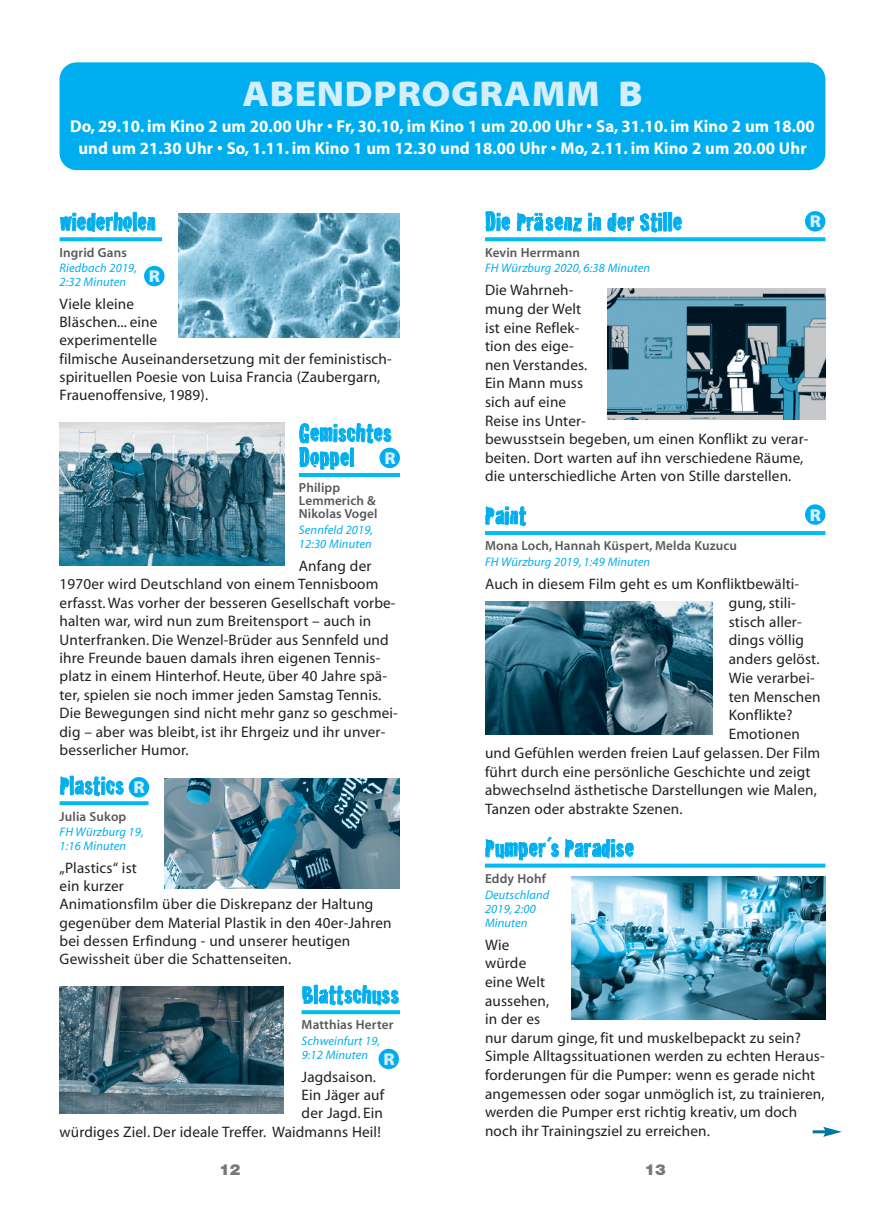
<style>
.page{position:relative;width:885px;height:1225px;background:#fff}
.page>*{position:absolute;margin:0;border:0;box-sizing:border-box;transform-origin:0 0}
.t1{font:36px "Myriad MM.215.wt.300.wd";letter-spacing:.02em;color:#d4effb}
.t2{font:26px/24.4px "Cracked";letter-spacing:.01em;color:#00aeef}
.t3{font:17.2px/22.4px "Myriad MM.700.wt.600.wd";letter-spacing:.005em;color:#fff;text-align:center}
.t4{font:17.2px "Myriad MM.215.wt.300.wd";color:#d4effb}
.t5{font:15.2px/18.6px "Myriad MM.400.wt.600.wd";letter-spacing:.01em;color:#231f20}
.t6{font:900 15.2px "Helvetica Neue";color:#76787b;scale:1.05 1}
.t7{font:13.2px/13px "Myriad MM.565.wt.600.wd";letter-spacing:.01em;color:#57585a}
.t8{font:12.4px/14px "Myriad MM It.400.wt.600.wd";letter-spacing:.01em;color:#00aeef}
</style>
<div class="page">
<svg style="left:485px;top:237px;width:340px;height:4px"></svg>
<svg style="left:485px;top:531px;width:340px;height:4px"></svg>
<svg style="left:485px;top:863px;width:340px;height:4px"></svg>
<svg style="left:60px;top:237px;width:102px;height:4px"></svg>
<hr style="left:299px;top:473px;width:101px;height:4px;background:#00baf1">
<svg style="left:60px;top:801px;width:88px;height:4px"></svg>
<svg style="left:301px;top:1010px;width:99px;height:4px"></svg>
<div style="left:60px;top:62px;width:765px;height:108px;background:#00aeef;border-radius:17px"></div>
<img style="left:178px;top:213px;width:222px;height:124px">
<img style="left:60px;top:423px;width:225px;height:142px">
<img style="left:485px;top:601px;width:227px;height:133px">
<img style="left:60px;top:986px;width:223px;height:128px">
<hr style="left:812px;top:1130px;width:14px;height:3px;background:#0076a3">
<svg style="left:823px;top:1126px;width:18px;height:10px"></svg>
<div style="left:144px;top:266px;width:20px;height:20px;background:#00aeef;border-radius:50%"></div>
<div style="left:129px;top:777px;width:20px;height:20px;background:#00aeef;border-radius:50%"></div>
<div style="left:379px;top:448px;width:21px;height:20px;background:#00aeef;border-radius:50%"></div>
<div style="left:804px;top:211px;width:21px;height:20px;background:#00aeef;border-radius:50%"></div>
<div style="left:804px;top:504px;width:21px;height:21px;background:#00aeef;border-radius:50%"></div>
<div style="left:378px;top:1048px;width:21px;height:21px;background:#00aeef;border-radius:50%"></div>
<img style="left:607px;top:288px;width:218px;height:132px">
<img style="left:165px;top:778px;width:235px;height:110px">
<img style="left:571px;top:877px;width:254px;height:142px">
<h1 class="t1" style="left:242px;top:80px;width:401px">ABENDPROGRAMM B</h1>
<p class="t3" style="left:70px;top:116px;width:746px">Do, 29.10. im Kino 2 um 20.00 Uhr • Fr, 30.10, im Kino 1 um 20.00 Uhr • Sa, 31.10. im Kino 2 um 18.00 und um 21.30 Uhr • So, 1.11. im Kino 1 um 12.30 und 18.00 Uhr • Mo, 2.11. im Kino 2 um 20.00 Uhr</p>
<h2 class="t2" style="left:485px;top:208px;width:198px">Die Präsenz in der Stille</h2>
<p class="t7" style="left:485px;top:247px;width:96px">Kevin Herrmann</p>
<p class="t8" style="left:485px;top:262px;width:167px">FH Würzburg 2020, 6:38 Minuten</p>
<p class="t5" style="left:485px;top:282px;width:325px">Die Wahrneh-<br>mung der Welt<br>ist eine Reflek-<br>tion des eige-<br>nen Verstandes.<br>Ein Mann muss<br>sich auf eine<br>Reise ins Unter-<br>bewusstsein begeben, um einen Konflikt zu verar&shy;beiten. Dort warten auf ihn verschiedene Räume, die unterschiedliche Arten von Stille darstellen.</p>
<h2 class="t2" style="left:485px;top:502px;width:43px">Paint</h2>
<p class="t7" style="left:485px;top:540px;width:253px">Mona Loch, Hannah Küspert, Melda Kuzucu</p>
<p class="t8" style="left:485px;top:556px;width:167px">FH Würzburg 2019, 1:49 Minuten</p>
<p class="t5" style="left:485px;top:576px;width:316px">Auch in diesem Film geht es um Konfliktbewälti-</p>
<p class="t5" style="left:728px;top:595px;width:69px">gung, stili-</p>
<p class="t5" style="left:728px;top:613px;width:74px">stisch aller-</p>
<p class="t5" style="left:728px;top:632px;width:77px">dings völlig</p>
<p class="t5" style="left:728px;top:651px;width:92px">anders gelöst.</p>
<p class="t5" style="left:728px;top:670px;width:87px">Wie verarbei-</p>
<p class="t5" style="left:728px;top:688px;width:93px">ten Menschen</p>
<p class="t5" style="left:728px;top:707px;width:65px">Konflikte?</p>
<p class="t5" style="left:728px;top:726px;width:73px">Emotionen</p>
<p class="t5" style="left:485px;top:744px;width:336px">und Gefühlen werden freien Lauf gelassen. Der Film</p>
<p class="t5" style="left:485px;top:763px;width:327px">führt durch eine persönliche Geschichte und zeigt</p>
<p class="t5" style="left:485px;top:782px;width:333px">abwechselnd ästhetische Darstellungen wie Malen,</p>
<p class="t5" style="left:485px;top:801px;width:199px">Tanzen oder abstrakte Szenen.</p>
<h2 class="t2" style="left:485px;top:834px;width:150px">Pumper´s Paradise</h2>
<p class="t7" style="left:485px;top:873px;width:62px">Eddy Hohf</p>
<p class="t8" style="left:485px;top:888px;width:66px">Deutschland<br>2019, 2:00<br>Minuten</p>
<p class="t5" style="left:485px;top:936px;width:341px">Wie<br>würde<br>eine Welt<br>aussehen,<br>in der es<br>nur darum ginge, fit und muskelbepackt zu sein?<br>Simple Alltagssituationen werden zu echten Heraus&shy;forderungen für die Pumper: wenn es gerade nicht angemessen oder sogar unmöglich ist, zu trainieren, werden die Pumper erst richtig kreativ, um doch noch ihr Trainingsziel zu erreichen.</p>
<h2 class="t2" style="left:60px;top:208px;width:97px">wiederholen</h2>
<p class="t7" style="left:60px;top:247px;width:69px">Ingrid Gans</p>
<p class="t8" style="left:60px;top:262px;width:79px">Riedbach 2019,<br>2:32 Minuten</p>
<p class="t5" style="left:60px;top:296px;width:334px">Viele kleine<br>Bläschen... eine<br>experimentelle<br>filmische Auseinandersetzung mit der feministisch&shy;spirituellen Poesie von Luisa Francia (Zaubergarn,<br>Frauenoffensive, 1989).</p>
<h2 class="t2" style="left:299px;top:419px;width:94px">Gemischtes<br>Doppel</h2>
<p class="t7" style="left:299px;top:482px;width:80px">Philipp<br>Lemmerich &amp;<br>Nikolas Vogel</p>
<p class="t8" style="left:299px;top:524px;width:76px">Sennfeld 2019,<br>12:30 Minuten</p>
<p class="t5" style="left:60px;top:558px;width:339px;text-indent:239px">Anfang der 1970er wird Deutschland von einem Tennisboom erfasst. Was vorher der besseren Gesellschaft vorbe&shy;halten war, wird nun zum Breitensport – auch in Unterfranken. Die Wenzel-Brüder aus Sennfeld und ihre Freunde bauen damals ihren eigenen Tennis&shy;platz in einem Hinterhof. Heute, über 40 Jahre spä&shy;ter, spielen sie noch immer jeden Samstag Tennis.<br>Die Bewegungen sind nicht mehr ganz so geschmei&shy;dig – aber was bleibt, ist ihr Ehrgeiz und ihr unver&shy;besserlicher Humor.</p>
<h2 class="t2" style="left:60px;top:772px;width:65px">Plastics</h2>
<p class="t7" style="left:60px;top:810px;width:68px">Julia Sukop</p>
<p class="t8" style="left:60px;top:826px;width:86px">FH Würzburg 19,<br>1:16 Minuten</p>
<p class="t5" style="left:60px;top:860px;width:333px">„Plastics“ ist<br>ein kurzer<br>Animationsfilm über die Diskrepanz der Haltung gegenüber dem Material Plastik in den 40er-Jahren bei dessen Erfindung - und unserer heutigen Gewissheit über die Schattenseiten.</p>
<h2 class="t2" style="left:302px;top:981px;width:98px">Blattschuss</h2>
<p class="t7" style="left:301px;top:1019px;width:93px">Matthias Herter</p>
<p class="t8" style="left:301px;top:1035px;width:80px">Schweinfurt 19,<br>9:12 Minuten</p>
<p class="t5" style="left:301px;top:1068px;width:76px">Jagdsaison.</p>
<p class="t5" style="left:301px;top:1087px;width:84px">Ein Jäger auf</p>
<p class="t5" style="left:301px;top:1105px;width:83px">der Jagd. Ein</p>
<p class="t5" style="left:60px;top:1123px;width:323px">würdiges Ziel. Der ideale Treffer. Waidmanns Heil!</p>
<p class="t6" style="left:219px;top:1164px;width:22px">12</p>
<p class="t6" style="left:644px;top:1164px;width:22px">13</p>
<p class="t4" style="left:809px;top:215px;width:13px">R</p>
<p class="t4" style="left:149px;top:270px;width:13px">R</p>
<p class="t4" style="left:384px;top:451px;width:13px">R</p>
<p class="t4" style="left:809px;top:508px;width:13px">R</p>
<p class="t4" style="left:133px;top:781px;width:13px">R</p>
<p class="t4" style="left:383px;top:1052px;width:13px">R</p>
</div>
